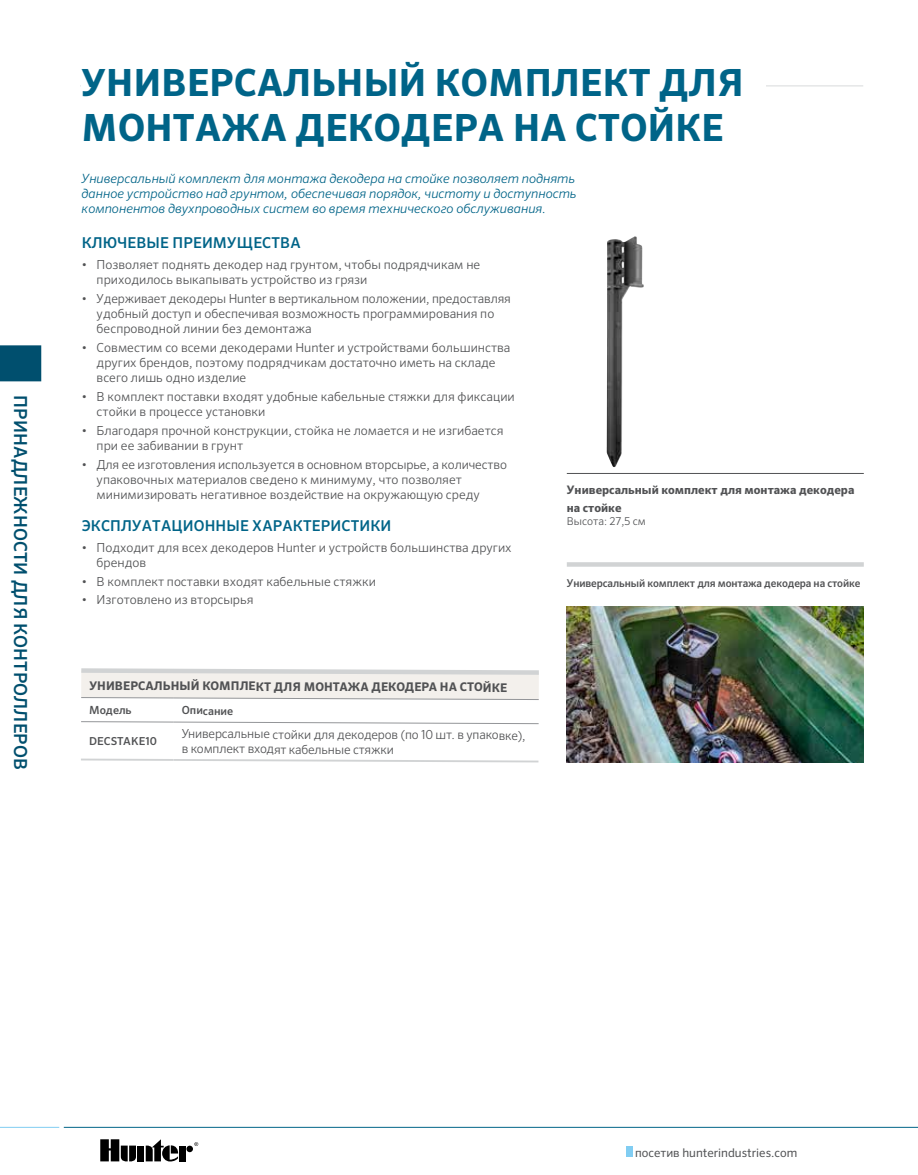
<style>
.page{position:relative;width:918px;height:1175px;background:#fff}
.page>*{position:absolute;margin:0;border:0;box-sizing:border-box;transform-origin:0 0}
.t1{font:700 37.5px/45px "Sero Pro";letter-spacing:.01em;color:#006488}
.t2{font:500 18px "Sero Pro";letter-spacing:.01em;color:#004f6e}
.t3{font:500 15px "Sero Pro";letter-spacing:.01em;color:#006488}
.t4{font:italic 300 12.75px/15px "Sero Pro";color:#006488;text-align:justify}
.t5{font:300 12.45px/15.3px "Sero Pro";color:#515254}
.t6{font:700 12px "Sero Pro";letter-spacing:.005em;color:#515254}
.t7{font:12px "Sero Pro";color:#515254}
.t8{font:700 11.7px/18px "Sero Pro";color:#515254}
.t9{font:500 11.25px "Sero Pro";letter-spacing:-.005em;color:#515254}
.t10{font:500 10.95px "Sero Pro";color:#515254}
.t11{font:500 10.8px "Sero Pro";letter-spacing:-.01em;color:#515254}
.t12{font:300 10.8px "Sero Pro";color:#515254}
</style>
<div class="page">
<div style="left:0;top:345px;width:41px;height:36px;background:#004f6e"></div>
<div style="left:626px;top:1146px;width:7px;height:10px;background:#81cdf2"></div>
<hr style="left:64px;top:1127px;width:854px;height:1px;background:#006488">
<hr style="left:0;top:1127px;width:59px;height:1px;background:#81cdf2">
<svg style="left:194px;top:1142px;width:4px;height:4px"></svg>
<div style="left:137px;top:1145px;width:7px;height:16px;background:#000"></div>
<div style="left:186px;top:1145px;width:7px;height:7px;background:#000;border-radius:50%"></div>
<div style="left:179px;top:1145px;width:7px;height:16px;background:#000"></div>
<svg style="left:146px;top:1139px;width:32px;height:22px"></svg>
<svg style="left:100px;top:1139px;width:36px;height:22px"></svg>
<hr style="left:80px;top:85px;width:783px;height:1px;background:#d8dadb">
<div style="left:81px;top:67px;width:685px;height:95px;background:#fff"></div>
<hr style="left:81px;top:721px;width:93px;height:1px;background:#939598">
<svg style="left:173px;top:721px;width:366px;height:3px"></svg>
<svg style="left:81px;top:668px;width:458px;height:32px;background:#eceae7"></svg>
<hr style="left:81px;top:758px;width:93px;height:3px;background:#d1d3d4">
<svg style="left:172px;top:758px;width:367px;height:5px"></svg>
<img style="left:607px;top:236px;width:28px;height:21px">
<hr style="left:567px;top:473px;width:297px;height:1px;background:#515254">
<img style="left:567px;top:606px;width:297px;height:156px">
<hr style="left:567px;top:562px;width:297px;height:4px;background:#d1d3d4">
<h2 class="t2" style="left:31px;top:395px;width:376px;rotate:90deg">ПРИНАДЛЕЖНОСТИ ДЛЯ КОНТРОЛЛЕРОВ</h2>
<h1 class="t1" style="left:82px;top:61px;width:664px">УНИВЕРСАЛЬНЫЙ КОМПЛЕКТ ДЛЯ<br>МОНТАЖА ДЕКОДЕРА НА СТОЙКЕ</h1>
<p class="t4" style="left:82px;top:170px;width:497px">Универсальный комплект для монтажа декодера на стойке позволяет поднять данное устройство над грунтом, обеспечивая порядок, чистоту и доступность компонентов двухпроводных систем во время технического обслуживания.</p>
<p class="t3" style="left:82px;top:234px;width:220px">КЛЮЧЕВЫЕ ПРЕИМУЩЕСТВА</p>
<p class="t5" style="left:97px;top:257px;width:385px;text-indent:-15px">• Позволяет поднять декодер над грунтом, чтобы подрядчикам не приходилось выкапывать устройство из грязи</p>
<p class="t5" style="left:97px;top:290px;width:416px;text-indent:-15px">• Удерживает декодеры Hunter в вертикальном положении, предоставляя удобный доступ и обеспечивая возможность программирования по беспроводной линии без демонтажа</p>
<p class="t5" style="left:97px;top:339px;width:415px;text-indent:-15px">• Совместим со всеми декодерами Hunter и устройствами большинства других брендов, поэтому подрядчикам достаточно иметь на складе всего лишь одно изделие</p>
<p class="t5" style="left:97px;top:389px;width:420px;text-indent:-15px">• В комплект поставки входят удобные кабельные стяжки для фиксации стойки в процессе установки</p>
<p class="t5" style="left:97px;top:422px;width:408px;text-indent:-15px">• Благодаря прочной конструкции, стойка не ломается и не изгибается при ее забивании в грунт</p>
<p class="t5" style="left:97px;top:456px;width:412px;text-indent:-15px">• Для ее изготовления используется в основном вторсырье, а количество упаковочных материалов сведено к минимуму, что позволяет минимизировать негативное воздействие на окружающую среду</p>
<p class="t3" style="left:82px;top:517px;width:311px">ЭКСПЛУАТАЦИОННЫЕ ХАРАКТЕРИСТИКИ</p>
<p class="t5" style="left:97px;top:540px;width:417px;text-indent:-15px">• Подходит для всех декодеров Hunter и устройств большинства других брендов</p>
<p class="t5" style="left:82px;top:573px;width:296px">• В комплект поставки входят кабельные стяжки</p>
<p class="t5" style="left:82px;top:592px;width:173px">• Изготовлено из вторсырья</p>
<p class="t8" style="left:567px;top:481px;width:289px">Универсальный комплект для монтажа декодера на стойке</p>
<p class="t12" style="left:567px;top:515px;width:81px">Высота: 27,5 см</p>
<p class="t11" style="left:567px;top:576px;width:295px">Универсальный комплект для монтажа декодера на стойке</p>
<p class="t6" style="left:89px;top:679px;width:419px">УНИВЕРСАЛЬНЫЙ КОМПЛЕКТ ДЛЯ МОНТАЖА ДЕКОДЕРА НА СТОЙКЕ</p>
<p class="t9" style="left:89px;top:703px;width:44px">Модель</p>
<p class="t9" style="left:182px;top:703px;width:53px">Описание</p>
<p class="t10" style="left:89px;top:734px;width:69px">DECSTAKE10</p>
<p class="t5" style="left:182px;top:727px;width:346px;line-height:14.7px">Универсальные стойки для декодеров (по 10 шт. в упаковке), в комплект входят кабельные стяжки</p>
<p class="t7" style="left:635px;top:1145px;width:164px">посетив hunterindustries.com</p>
</div>
